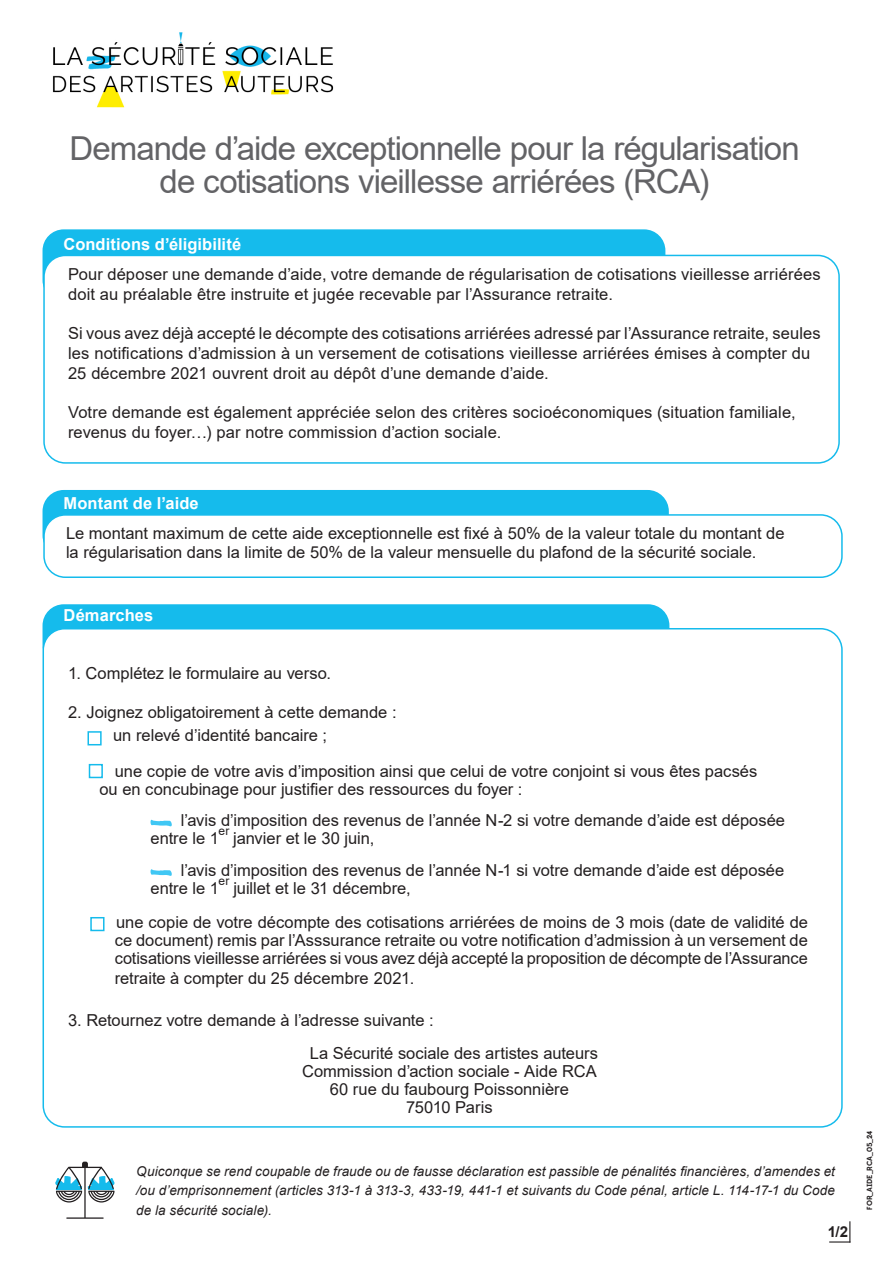
<style>
.page{position:relative;width:893px;height:1263px;background:#fff}
.page>*{position:absolute;margin:0;border:0;box-sizing:border-box;transform-origin:0 0}
.t1{font:33px "Arial";letter-spacing:-.03em;color:#636366}
.t2{font:16.5px/18px "Arial";color:#231f20}
.t3{font:700 16.5px "Arial";letter-spacing:.005em;color:#fff}
.texte_avant_case{font:700 15px "Arial";color:#231f20}
.gras_pavé_activité{font:italic 13.5px/19.5px "Arial";letter-spacing:.005em;color:#231f20;text-align:justify}
.t4{font:12.15px "Arial";color:#231f20}
._03-texte_courant{font:700 7.5px "Edmondsans";color:#231f20}
</style>
<div class="page">
<img style="left:52px;top:32px;width:282px;height:76px">
<svg style="left:829px;top:1221px;width:21px;height:21px"></svg>
<div style="left:43px;top:229px;width:622px;height:72px;background:#15bbec;border-radius:21px"></div>
<div style="left:44px;top:255px;width:795px;height:208px;background:#fff;border-radius:21px"></div>
<div style="left:43px;top:255px;width:797px;height:209px;border:2px solid #15bbec;border-radius:21px"></div>
<div style="left:43px;top:490px;width:626px;height:67px;background:#15bbec;border-radius:21px"></div>
<div style="left:44px;top:515px;width:798px;height:62px;background:#fff;border-radius:21px"></div>
<div style="left:43px;top:514px;width:800px;height:64px;border:2px solid #15bbec;border-radius:21px"></div>
<div style="left:43px;top:604px;width:626px;height:62px;background:#15bbec;border-radius:21px"></div>
<div style="left:43px;top:629px;width:799px;height:498px;background:#fff;border-radius:21px"></div>
<svg style="left:151px;top:819px;width:21px;height:7px"></svg>
<svg style="left:151px;top:869px;width:21px;height:7px"></svg>
<div style="left:90px;top:917px;width:15px;height:14px;border:2px solid #15bbec"></div>
<div style="left:87px;top:731px;width:15px;height:14px;border:2px solid #15bbec"></div>
<div style="left:89px;top:764px;width:14px;height:14px;border:2px solid #15bbec"></div>
<svg style="left:55px;top:1161px;width:60px;height:58px"></svg>
<p class="t1" style="left:69px;top:126px;width:732px">Demande d’aide exceptionnelle pour la régularisation</p>
<p class="t1" style="left:160px;top:159px;width:551px">de cotisations vieillesse arriérées (RCA)</p>
<p class="t3" style="left:63px;top:233px;width:179px">Conditions d’éligibilité</p>
<p class="t2" style="left:68px;top:265px;width:754px">Pour déposer une demande d’aide, votre demande de régularisation de cotisations vieillesse arriérées</p>
<p class="t2" style="left:68px;top:285px;width:546px">doit au préalable être instruite et jugée recevable par l’Assurance retraite.</p>
<p class="t2" style="left:68px;top:324px;width:754px">Si vous avez déjà accepté le décompte des cotisations arriérées adressé par l’Assurance retraite, seules</p>
<p class="t2" style="left:68px;top:344px;width:744px">les notifications d’admission à un versement de cotisations vieillesse arriérées émises à compter du</p>
<p class="t2" style="left:68px;top:364px;width:482px">25 décembre 2021 ouvrent droit au dépôt d’une demande d’aide.</p>
<p class="t2" style="left:68px;top:403px;width:729px">Votre demande est également appréciée selon des critères socioéconomiques (situation familiale,</p>
<p class="t2" style="left:68px;top:423px;width:435px">revenus du foyer…) par notre commission d’action sociale.</p>
<p class="t3" style="left:64px;top:491px;width:137px">Montant de l’aide</p>
<p class="t2" style="left:66px;top:523px;width:720px;line-height:19.8px">Le montant maximum de cette aide exceptionnelle est fixé à 50% de la valeur totale du montant de la régularisation dans la limite de 50% de la valeur mensuelle du plafond de la sécurité sociale.</p>
<p class="t3" style="left:64px;top:604px;width:91px">Démarches</p>
<p class="t2" style="left:68px;top:664px;width:265px">1. Complétez le formulaire au verso.</p>
<p class="t2" style="left:68px;top:703px;width:330px">2. Joignez obligatoirement à cette demande :</p>
<p class="t2" style="left:113px;top:726px;width:215px">un relevé d’identité bancaire ;</p>
<p class="t2" style="left:99px;top:762px;width:659px;text-indent:15px">une copie de votre avis d’imposition ainsi que celui de votre conjoint si vous êtes pacsés ou en concubinage pour justifier des ressources du foyer :</p>
<p class="t2" style="left:151px;top:811px;width:636px;text-indent:30px">l’avis d’imposition des revenus de l’année N-2 si votre demande d’aide est déposée entre le 1</p>
<p class="t4" style="left:219px;top:823px;width:12px">er</p>
<p class="t2" style="left:233px;top:829px;width:143px">janvier et le 30 juin,</p>
<p class="t2" style="left:151px;top:861px;width:635px;text-indent:30px">l’avis d’imposition des revenus de l’année N-1 si votre demande d’aide est déposée entre le 1</p>
<p class="t4" style="left:219px;top:872px;width:12px">er</p>
<p class="t2" style="left:233px;top:879px;width:179px">juillet et le 31 décembre,</p>
<p class="t2" style="left:115px;top:913px;width:695px;text-align:justify">une copie de votre décompte des cotisations arriérées de moins de 3 mois (date de validité de ce document) remis par l’Asssurance retraite ou votre notification d’admission à un versement de cotisations vieillesse arriérées si vous avez déjà accepté la proposition de décompte de l’Assurance</p>
<p class="t2" style="left:115px;top:969px;width:301px">retraite à compter du 25 décembre 2021.</p>
<p class="t2" style="left:68px;top:1011px;width:367px">3. Retournez votre demande à l’adresse suivante :</p>
<p class="t2" style="left:310px;top:1044px;width:290px">La Sécurité sociale des artistes auteurs</p>
<p class="t2" style="left:302px;top:1062px;width:296px">Commission d’action sociale - Aide RCA</p>
<p class="t2" style="left:330px;top:1080px;width:241px">60 rue du faubourg Poissonnière</p>
<p class="t2" style="left:406px;top:1098px;width:88px">75010 Paris</p>
<p class="gras_pavé_activité" style="left:136px;top:1161px;width:700px">Quiconque se rend coupable de fraude ou de fausse déclaration est passible de pénalités financières, d’amendes et /ou d’emprisonnement (articles 313-1 à 313-3, 433-19, 441-1 et suivants du Code pénal, article L. 114-17-1 du Code de la sécurité sociale).</p>
<p class="texte_avant_case" style="left:828px;top:1221px;width:22px">1/2</p>
<p class="_03-texte_courant" style="left:865px;top:1209px;width:81px;rotate:-90deg">FOR_AIDE_RCA_05_24</p>
</div>
